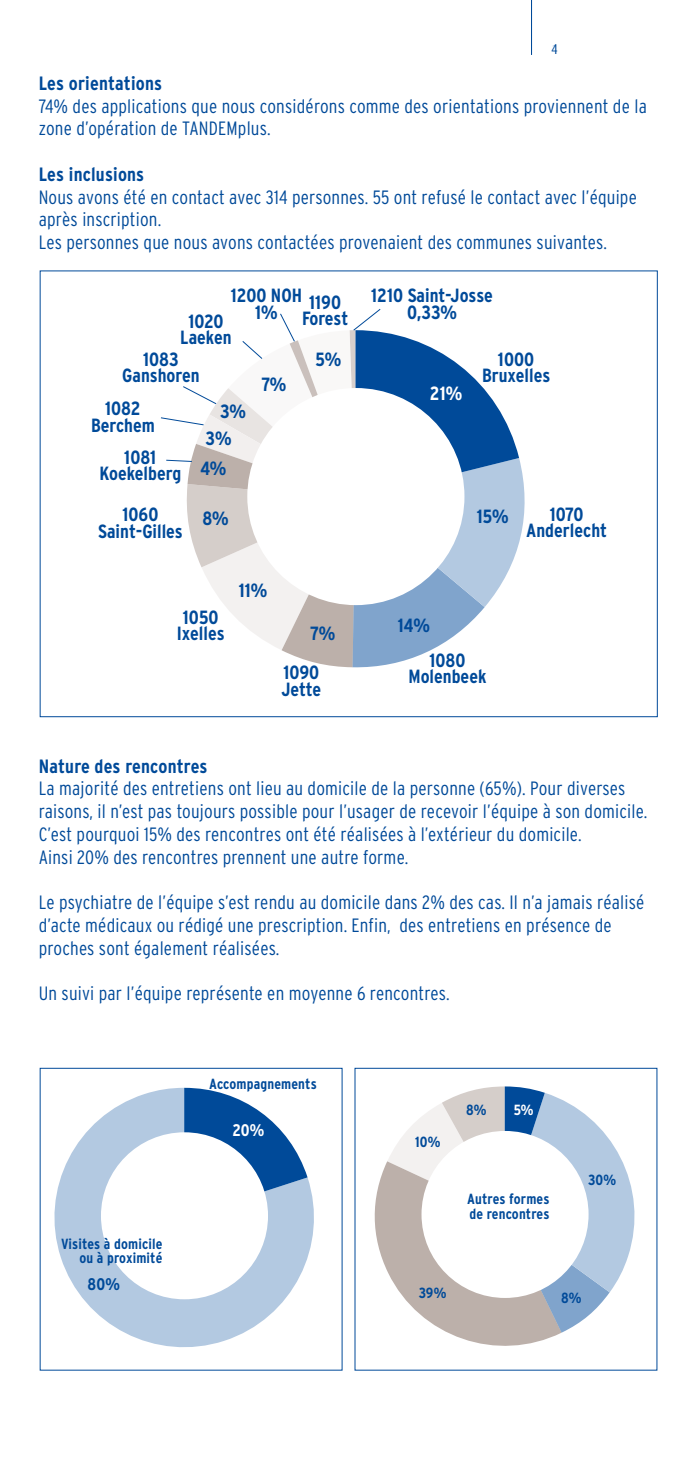
<style>
.page{position:relative;width:695px;height:1474px;background:#fff}
.page>*{position:absolute;margin:0;border:0;box-sizing:border-box;transform-origin:0 0}
.t1{font:300 19.25px/22.8px "Interstate Condensed";letter-spacing:.01em;color:#004a99}
.t2{font:700 19.25px "Interstate Condensed";letter-spacing:.01em;color:#004a99}
.t3{font:700 19.07px/16.4px "Interstate Condensed";color:#004a99;text-align:center}
.t4{font:700 19.07px "Interstate Condensed";color:#fff}
.t5{font:700 16.8px "Interstate Condensed";color:#fff}
.t6{font:700 16.8px "Interstate Condensed";color:#004a99}
.t7{font:700 14.7px/14.7px "Interstate Condensed";letter-spacing:.01em;color:#004a99;text-align:right}
.t8{font:700 14.7px "Interstate Condensed";color:#fff}
.t9{font:300 14px "Interstate Condensed";color:#004a99}
.s1{font-family:"Dax OT";color:#80a5cc}
</style>
<div class="page">
<hr style="left:531px;top:0;width:1px;height:55px;background:#004a99">
<svg style="left:161px;top:309px;width:364px;height:358px"></svg>
<div style="left:247px;top:388px;width:217px;height:217px;background:#fff;border-radius:50%"></div>
<svg style="left:54px;top:1087px;width:260px;height:261px;fill:#b3c9e1"></svg>
<svg style="left:184px;top:1087px;width:123px;height:130px"></svg>
<div style="left:101px;top:1132px;width:167px;height:167px;background:#fff;border-radius:50%"></div>
<svg style="left:374px;top:1086px;width:261px;height:260px"></svg>
<div style="left:421px;top:1130px;width:167px;height:167px;background:#fff;border-radius:50%"></div>
<p class="t9" style="left:551px;top:41px;width:8px">4<span class="s1">1</span></p>
<p class="t2" style="left:39px;top:72px;width:125px">Les orientations</p>
<p class="t1" style="left:39px;top:94px;width:609px">74% des applications que nous considérons comme des orientations proviennent de la zone d’opération de TANDEMplus.</p>
<p class="t2" style="left:39px;top:163px;width:107px">Les inclusions</p>
<p class="t1" style="left:39px;top:185px;width:599px">Nous avons été en contact avec 314 personnes. 55 ont refusé le contact avec l’équipe après inscription.<br>Les personnes que nous avons contactées provenaient des communes suivantes.</p>
<p class="t3" style="left:231px;top:287px;width:73px">1200 NOH<br>1%</p>
<p class="t3" style="left:371px;top:287px;width:123px">1210 Saint-Josse<br>0,33%</p>
<p class="t3" style="left:302px;top:294px;width:48px">1190<br>Forest</p>
<p class="t3" style="left:180px;top:312px;width:53px">1020<br>Laeken</p>
<p class="t3" style="left:122px;top:351px;width:79px">1083<br>Ganshoren</p>
<p class="t3" style="left:91px;top:400px;width:65px">1082<br>Berchem</p>
<p class="t3" style="left:99px;top:448px;width:83px">1081<br>Koekelberg</p>
<p class="t3" style="left:98px;top:506px;width:86px">1060<br>Saint-Gilles</p>
<p class="t3" style="left:220px;top:403px;width:27px">3%</p>
<p class="t3" style="left:206px;top:429px;width:27px">3%</p>
<p class="t3" style="left:200px;top:460px;width:27px">4%</p>
<p class="t3" style="left:202px;top:510px;width:28px">8%</p>
<p class="t3" style="left:261px;top:376px;width:26px">7%</p>
<p class="t3" style="left:177px;top:608px;width:49px">1050<br>Ixelles</p>
<p class="t3" style="left:239px;top:582px;width:30px">11%</p>
<p class="t3" style="left:315px;top:351px;width:27px">5%</p>
<p class="t3" style="left:310px;top:625px;width:26px">7%</p>
<p class="t3" style="left:281px;top:664px;width:41px;text-align:left">1090<br>Jette</p>
<p class="t4" style="left:430px;top:383px;width:34px">21%</p>
<p class="t3" style="left:482px;top:351px;width:70px">1000<br>Bruxelles</p>
<p class="t3" style="left:398px;top:616px;width:33px">14%</p>
<p class="t3" style="left:476px;top:508px;width:33px">15%</p>
<p class="t3" style="left:526px;top:506px;width:82px">1070<br>Anderlecht</p>
<p class="t3" style="left:408px;top:651px;width:80px">1080<br>Molenbeek</p>
<p class="t2" style="left:39px;top:755px;width:170px">Nature des rencontres</p>
<p class="t1" style="left:39px;top:777px;width:610px">La majorité des entretiens ont lieu au domicile de la personne (65%). Pour diverses raisons, il n’est pas toujours possible pour l’usager de recevoir l’équipe à son domicile.<br>C’est pourquoi 15% des rencontres ont été réalisées à l’extérieur du domicile.<br>Ainsi 20% des rencontres prennent une autre forme.</p>
<p class="t1" style="left:39px;top:891px;width:607px">Le psychiatre de l’équipe s’est rendu au domicile dans 2% des cas. Il n’a jamais réalisé d’acte médicaux ou rédigé une prescription. Enfin, des entretiens en présence de proches sont également réalisées.</p>
<p class="t1" style="left:39px;top:982px;width:412px">Un suivi par l’équipe représente en moyenne 6 rencontres.</p>
<p class="t7" style="left:61px;top:1235px;width:103px">Visites à domicile ou à proximité</p>
<p class="t6" style="left:88px;top:1274px;width:34px">80%</p>
<p class="t7" style="left:209px;top:1076px;width:109px">Accompagnements</p>
<p class="t5" style="left:232px;top:1120px;width:33px">20%</p>
<p class="t7" style="left:415px;top:1134px;width:27px">10%</p>
<p class="t7" style="left:466px;top:1102px;width:22px">8%</p>
<p class="t8" style="left:513px;top:1101px;width:21px">5%</p>
<p class="t7" style="left:467px;top:1191px;width:84px;text-align:left">Autres formes de rencontres</p>
<p class="t7" style="left:588px;top:1172px;width:30px">30%</p>
<p class="t7" style="left:419px;top:1285px;width:29px">39%</p>
<p class="t7" style="left:561px;top:1289px;width:22px">8%</p>
</div>
